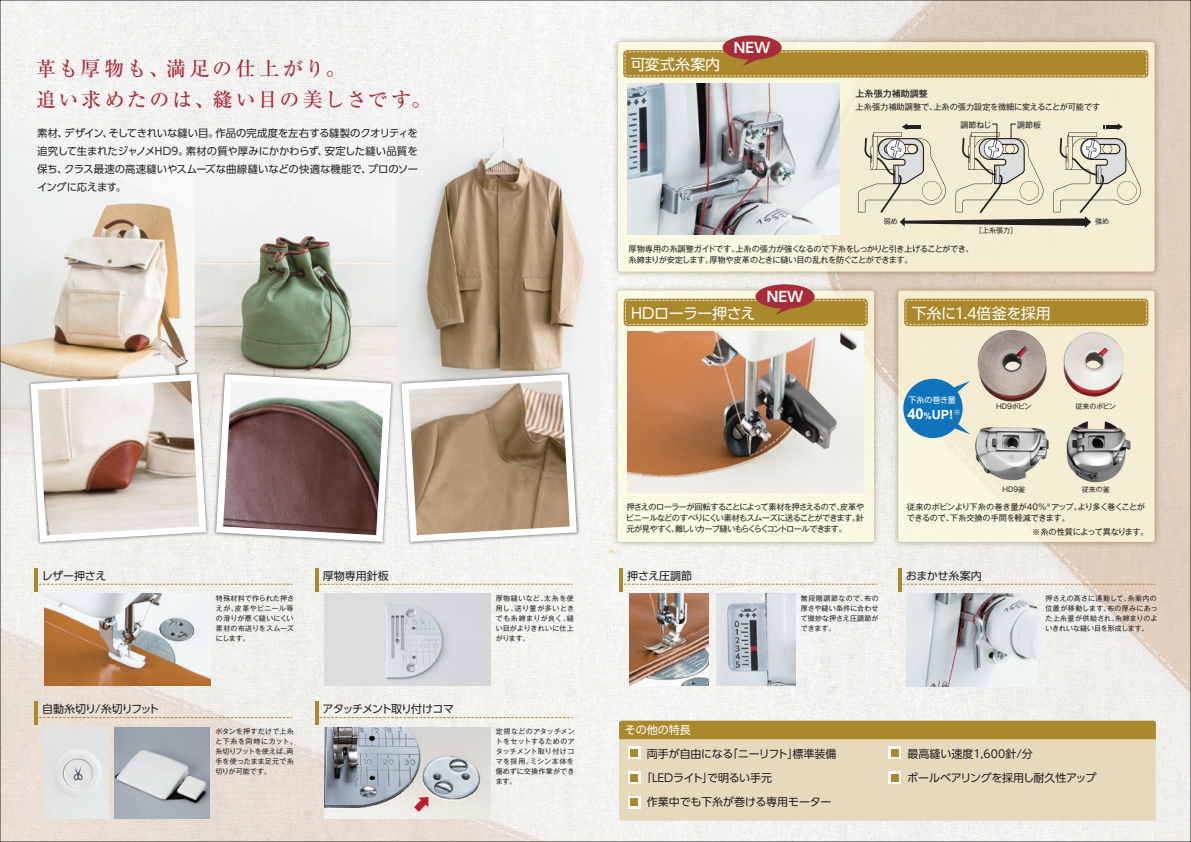
<style>
.page{position:relative;width:1191px;height:842px;background:#fff}
.page>*{position:absolute;margin:0;border:0;box-sizing:border-box;transform-origin:0 0}
.t1{font:500 20px/31.2px "Ryumin Pro";letter-spacing:.13em;color:#a72b39}
.t2{font:15px "UD Shin Go Pro";letter-spacing:-.03em;color:#fff}
.t3{font:700 14px "UD Shin Go Pro De";color:#fff}
.t4{font:700 12.6px "Arial";color:#fff}
.t5{font:11px/24px "UD Shin Go Pro";letter-spacing:-.015em;color:#231f20}
.t6{font:11px "UD Shin Go Pro";letter-spacing:-.08em;color:#231f20}
.t7{font:11px "UD Shin Go Pro";letter-spacing:-.085em;color:#231f20}
.t8{font:11px "UD Shin Go Pro";color:#fff}
.t9{font:10.4px/18px "UD Shin Go Pro";letter-spacing:-.01em;color:#231f20;text-align:justify}
.t10{font:500 9px "Gothic MB101 Pro";color:#231f20}
.t11{font:8.2px/11.3px "Gothic MB101 Pro";letter-spacing:-.055em;color:#231f20}
.t12{font:8.2px "Gothic MB101 Pro";letter-spacing:-.01em;color:#231f20}
.t13{font:8px "Gothic MB101 Pro";color:#231f20}
.t14{font:8px "UD Shin Go Pro";color:#fff}
.t15{font:7px/10px "Gothic MB101 Pro";letter-spacing:.02em;color:#231f20;text-align:justify}
.s1{font-size:14.9px}
.s2{font-size:8.9px}
</style>
<div class="page">
<img style="left:2px;top:2px;width:1187px;height:838px">
<img style="left:906px;top:594px;width:130px;height:92px">
<div style="left:619px;top:721px;width:536px;height:100px;background:#e7dabc;border-radius:3px"></div>
<div style="left:619px;top:721px;width:536px;height:18px;background:#aa892c"></div>
<div style="left:33px;top:124px;width:390px;height:76px;background:#f4f4f3"></div>
<img style="left:26px;top:370px;width:370px;height:177px">
<svg style="left:31px;top:374px;width:175px;height:168px"></svg>
<img style="left:38px;top:381px;width:161px;height:154px">
<svg style="left:216px;top:374px;width:175px;height:168px"></svg>
<img style="left:223px;top:381px;width:161px;height:154px">
<hr style="left:619px;top:568px;width:4px;height:24px;background:#aa892c">
<svg style="left:623px;top:584px;width:254px;height:1px"></svg>
<img style="left:629px;top:594px;width:79px;height:91px">
<img style="left:717px;top:594px;width:78px;height:91px">
<hr style="left:34px;top:702px;width:4px;height:23px;background:#aa892c">
<svg style="left:38px;top:717px;width:254px;height:1px"></svg>
<img style="left:45px;top:727px;width:63px;height:92px">
<img style="left:115px;top:727px;width:94px;height:92px">
<hr style="left:34px;top:568px;width:4px;height:24px;background:#aa892c">
<svg style="left:38px;top:584px;width:254px;height:1px"></svg>
<img style="left:45px;top:594px;width:165px;height:91px">
<hr style="left:315px;top:702px;width:3px;height:23px;background:#aa892c">
<svg style="left:318px;top:717px;width:254px;height:1px"></svg>
<img style="left:325px;top:727px;width:166px;height:92px">
<hr style="left:315px;top:568px;width:3px;height:24px;background:#aa892c">
<svg style="left:318px;top:584px;width:254px;height:1px"></svg>
<img style="left:325px;top:594px;width:166px;height:91px">
<svg style="left:897px;top:568px;width:4px;height:24px"></svg>
<svg style="left:899px;top:584px;width:256px;height:1px"></svg>
<svg style="left:628px;top:747px;width:12px;height:12px"></svg>
<div style="left:630px;top:749px;width:8px;height:7px;background:#aa892c"></div>
<div style="left:628px;top:771px;width:12px;height:13px;background:#fff"></div>
<div style="left:630px;top:774px;width:8px;height:7px;background:#aa892c"></div>
<svg style="left:888px;top:747px;width:13px;height:12px"></svg>
<div style="left:891px;top:749px;width:7px;height:7px;background:#aa892c"></div>
<svg style="left:888px;top:771px;width:13px;height:13px"></svg>
<div style="left:891px;top:774px;width:7px;height:7px;background:#aa892c"></div>
<svg style="left:628px;top:796px;width:12px;height:12px"></svg>
<div style="left:630px;top:799px;width:8px;height:7px;background:#aa892c"></div>
<img style="left:609px;top:33px;width:554px;height:247px">
<div style="left:618px;top:42px;width:536px;height:230px;background:linear-gradient(to right,#f8f7e2,#f3e9ce);border-radius:3px"></div>
<img style="left:627px;top:83px;width:213px;height:151px">
<div style="left:623px;top:50px;width:525px;height:28px;background:#aa892c;border-radius:4px"></div>
<div style="left:624px;top:51px;width:523px;height:25px;border:1px dashed #e7dabc;border-radius:3px"></div>
<img style="left:889px;top:282px;width:274px;height:269px">
<div style="left:898px;top:291px;width:256px;height:251px;background:linear-gradient(to right,#f7f3dc,#f5ecd1);border-radius:3px"></div>
<div style="left:904px;top:299px;width:244px;height:27px;background:#aa892c;border-radius:4px"></div>
<div style="left:905px;top:300px;width:242px;height:25px;border:1px dashed #e7dabc;border-radius:3px"></div>
<img style="left:974px;top:330px;width:153px;height:72px">
<img style="left:975px;top:421px;width:155px;height:62px">
<div style="left:903px;top:379px;width:59px;height:59px;background:#1074bc;border-radius:50%"></div>
<svg style="left:951px;top:381px;width:19px;height:13px"></svg>
<svg style="left:951px;top:421px;width:19px;height:13px"></svg>
<img style="left:397px;top:370px;width:184px;height:176px">
<svg style="left:401px;top:374px;width:176px;height:168px"></svg>
<img style="left:408px;top:381px;width:162px;height:154px">
<img style="left:609px;top:282px;width:273px;height:269px">
<div style="left:617px;top:291px;width:257px;height:251px;background:#fffcdd;border-radius:3px"></div>
<img style="left:627px;top:332px;width:237px;height:160px">
<div style="left:623px;top:299px;width:245px;height:27px;background:#aa892c;border-radius:4px"></div>
<div style="left:625px;top:300px;width:241px;height:25px;border:1px dashed #e7dabc;border-radius:3px"></div>
<div style="left:755px;top:284px;width:59px;height:25px;background:#a72b39;border-radius:50%"></div>
<svg style="left:776px;top:308px;width:17px;height:7px"></svg>
<div style="left:722px;top:35px;width:59px;height:25px;background:#a72b39;border-radius:50%"></div>
<svg style="left:742px;top:59px;width:18px;height:7px"></svg>
<svg style="left:858px;top:123px;width:285px;height:105px;background:#dad3bf"></svg>
<svg style="left:414px;top:797px;width:14px;height:15px"></svg>
<h1 class="t1" style="left:36px;top:51px;width:397px">革も厚物も、満足の仕上がり。<br>追い求めたのは、縫い目の美しさです。</h1>
<h3 class="t9" style="left:37px;top:124px;width:382px">素材、デザイン、そしてきれいな縫い目。作品の完成度を左右する縫製のクオリティを追究して生まれたジャノメHD9。素材の質や厚みにかかわらず、安定した縫い品質を保ち、クラス最速の高速縫いやスムーズな曲線縫いなどの快適な機能で、プロのソーイングに応えます。</h3>
<h2 class="t2" style="left:631px;top:52px;width:91px">可変式糸案内</h2>
<h3 class="t3" style="left:734px;top:36px;width:38px">NEW</h3>
<p class="t10" style="left:855px;top:87px;width:73px">上糸張力補助調整</p>
<p class="t12" style="left:855px;top:100px;width:246px">上糸張力補助調整で、上糸の張力設定を微細に変えることが可能です</p>
<p class="t13" style="left:960px;top:118px;width:32px">調節ねじ</p>
<p class="t13" style="left:1017px;top:118px;width:26px">調節板</p>
<p class="t15" style="left:883px;top:216px;width:15px">弱め</p>
<p class="t15" style="left:1095px;top:216px;width:15px">強め</p>
<p class="t15" style="left:975px;top:224px;width:43px">［上糸張力］</p>
<p class="t11" style="left:628px;top:242px;width:347px">厚物専用の糸調整ガイドです。上糸の張力が強くなるので下糸をしっかりと引き上げることができ、糸締まりが安定します。厚物や皮革のときに縫い目の乱れを防ぐことができます。</p>
<h2 class="t2" style="left:631px;top:301px;width:126px">HDローラー押さえ</h2>
<h3 class="t3" style="left:767px;top:285px;width:38px">NEW</h3>
<p class="t11" style="left:626px;top:500px;width:240px;text-align:justify">押さえのローラーが回転することによって素材を押さえるので、皮革やビニールなどのすべりにくい素材もスムーズに送ることができます。針元が見やすく、難しいカーブ縫いもらくらくコントロールできます。</p>
<h2 class="t2" style="left:911px;top:301px;width:140px">下糸に1.4倍釜を採用</h2>
<p class="t14" style="left:908px;top:393px;width:49px">下糸の巻き量</p>
<h3 class="t4" style="left:907px;top:406px;width:55px"><span class="s1">40</span><span class="s2">%</span>UP!<sup>※</sup></h3>
<p class="t15" style="left:996px;top:400px;width:37px">HD9ボビン</p>
<p class="t15" style="left:1075px;top:400px;width:42px">従来のボビン</p>
<p class="t15" style="left:1002px;top:483px;width:24px">HD9釜</p>
<p class="t15" style="left:1082px;top:483px;width:29px">従来の釜</p>
<p class="t11" style="left:907px;top:500px;width:239px">従来のボビンより下糸の巻き量が40%<sup>※</sup>アップ。より多く巻くことができるので、下糸交換の手間を軽減できます。</p>
<p class="t11" style="left:1032px;top:525px;width:118px">※糸の性質によって異なります。</p>
<h3 class="t5" style="left:42px;top:563px;width:66px">レザー押さえ</h3>
<h3 class="t7" style="left:42px;top:700px;width:119px">自動糸切り/糸切りフット</h3>
<p class="t15" style="left:216px;top:592px;width:80px">特殊材料で作られた押さえが、皮革やビニール等の滑りが悪く縫いにくい素材の布送りをスムーズにします。</p>
<p class="t15" style="left:215px;top:726px;width:83px;text-align:left">ボタンを押すだけで上糸と下糸を同時にカット。糸切りフットを使えば、両手を使ったまま足元で糸切りが可能です。</p>
<h3 class="t5" style="left:323px;top:563px;width:67px">厚物専用針板</h3>
<h3 class="t5" style="left:627px;top:563px;width:66px">押さえ圧調節</h3>
<h3 class="t6" style="left:322px;top:700px;width:133px">アタッチメント取り付けコマ</h3>
<p class="t15" style="left:496px;top:592px;width:80px">厚物縫いなど、太糸を使用し、送り量が多いときでも糸締まりが良く、縫い目がよりきれいに仕上がります。</p>
<p class="t15" style="left:801px;top:592px;width:79px">無段階調節なので、布の厚さや縫い条件に合わせて微妙な押さえ圧調節ができます。</p>
<p class="t15" style="left:496px;top:726px;width:81px;text-align:left">定規などのアタッチメントをセットするためのアタッチメント取り付けコマを採用。ミシン本体を傷めずに交換作業ができます。</p>
<h3 class="t8" style="left:625px;top:721px;width:68px">その他の特長</h3>
<h3 class="t5" style="left:647px;top:741px;width:191px">両手が自由になる「ニーリフト」標準装備</h3>
<h3 class="t5" style="left:641px;top:765px;width:133px">「LEDライト」で明るい手元</h3>
<h3 class="t5" style="left:647px;top:789px;width:186px">作業中でも下糸が巻ける専用モーター</h3>
<h3 class="t5" style="left:905px;top:563px;width:77px">おまかせ糸案内</h3>
<p class="t15" style="left:1045px;top:592px;width:114px">押さえの高さに連動して、糸案内の位置が移動します。布の厚みにあった上糸量が供給され、糸締まりのよいきれいな縫い目を形成します。</p>
<h3 class="t5" style="left:907px;top:741px;width:191px">最高縫い速度1,600針/分<br>ボールベアリングを採用し耐久性アップ</h3>
</div>
